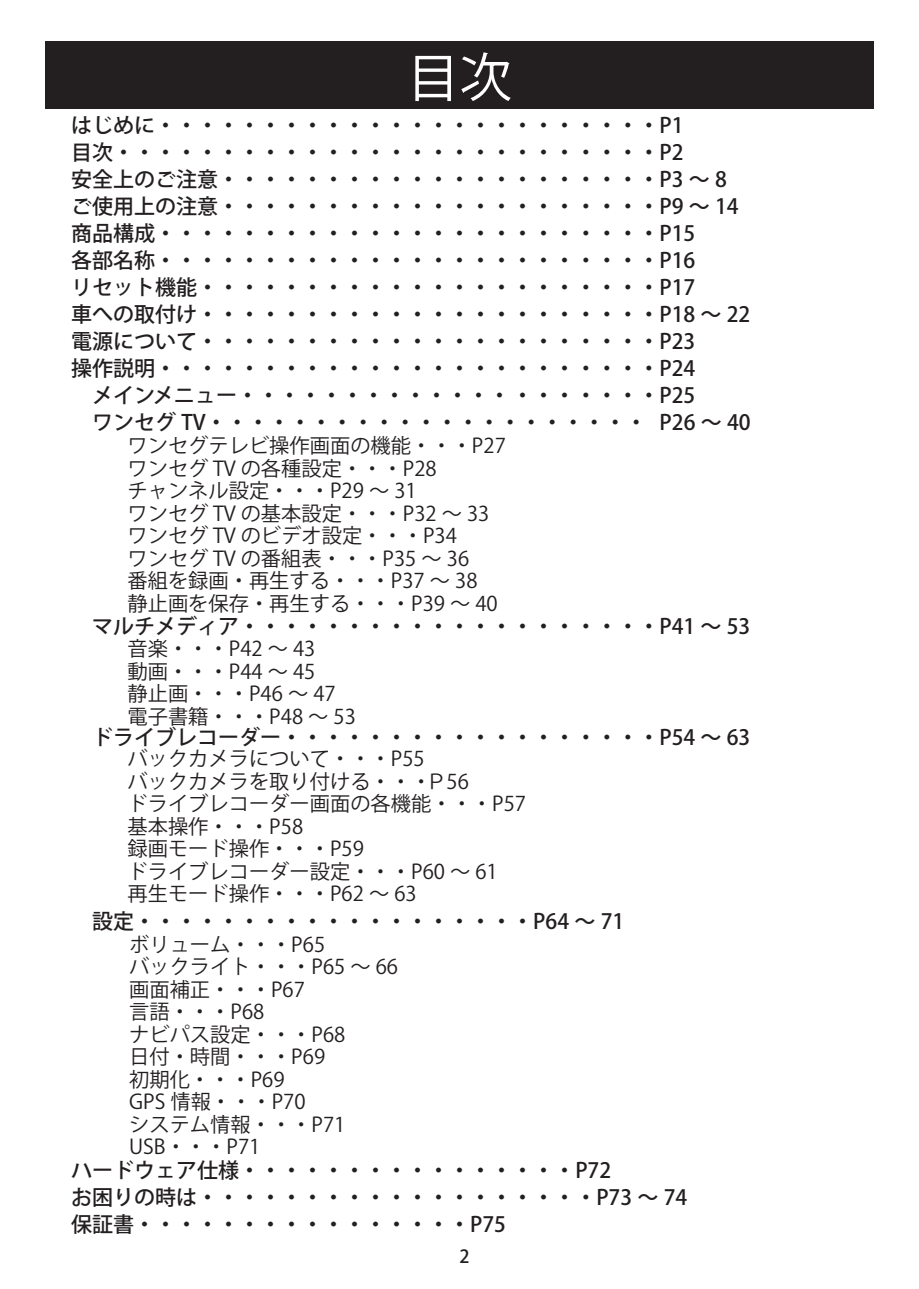
<style>
.page{position:relative;width:919px;height:1289px;background:#fff}
.page>*{position:absolute;margin:0;border:0;box-sizing:border-box;transform-origin:0 0}
.t1{font:52.5px "Koz Go Pr 6 N";color:#fff}
.t2{font:500 21px/27px "Koz Go Pr 6 N";color:#231f20}
.t3{font:20.25px/22.5px "Koz Go Pr 6 N";color:#231f20}
.t4{font:500 18px "Koz Go Pr 6 N";color:#231f20}
</style>
<div class="page">
<div style="left:45px;top:42px;width:828px;height:67px;background:#231f20"></div>
<h1 class="t1" style="left:407px;top:48px;width:106px">目次</h1>
<p class="t2" style="left:71px;top:112px;width:681px">はじめに・・・・・・・・・・・・・・・・・・・・・・・・P1<br>目次・・・・・・・・・・・・・・・・・・・・・・・・・・P2<br>安全上のご注意・・・・・・・・・・・・・・・・・・・・・P3 ～ 8ご使用上の注意・・・・・・・・・・・・・・・・・・・・・P9 ～ 14商品構成・・・・・・・・・・・・・・・・・・・・・・・・P15<br>各部名称・・・・・・・・・・・・・・・・・・・・・・・・P16<br>リセット機能・・・・・・・・・・・・・・・・・・・・・・P17<br>車への取付け・・・・・・・・・・・・・・・・・・・・・・P18 ～ 22電源について・・・・・・・・・・・・・・・・・・・・・・P23<br>操作説明・・・・・・・・・・・・・・・・・・・・・・・・P24<br>　メインメニュー・・・・・・・・・・・・・・・・・・・・P25<br>　ワンセグ TV・・・・・・・・・・・・・・・・・・・・・ P26 ～ 40</p>
<p class="t3" style="left:127px;top:435px;width:380px">ワンセグテレビ操作画面の機能・・・P27ワンセグ TV の各種設定・・・P28<br>チャンネル設定・・・P29 ～ 31<br>ワンセグ TV の基本設定・・・P32 ～ 33ワンセグ TV のビデオ設定・・・P34<br>ワンセグ TV の番組表・・・P35 ～ 36<br>番組を録画・再生する・・・P37 ～ 38<br>静止画を保存・再生する・・・P39 ～ 40</p>
<p class="t2" style="left:92px;top:613px;width:659px">マルチメディア・・・・・・・・・・・・・・・・・・・・P41 ～ 53</p>
<p class="t3" style="left:127px;top:638px;width:230px">音楽・・・P42 ～ 43<br>動画・・・P44 ～ 45<br>静止画・・・P46 ～ 47電子書籍・・・P48 ～ 53</p>
<p class="t2" style="left:92px;top:724px;width:659px">ドライブレコーダー・・・・・・・・・・・・・・・・・・P54 ～ 63</p>
<p class="t3" style="left:127px;top:747px;width:400px">バックカメラについて・・・P55<br>バックカメラを取り付ける・・・Ｐ56<br>ドライブレコーダー画面の各機能・・・P57基本操作・・・P58<br>録画モード操作・・・P59<br>ドライブレコーダー設定・・・P60 ～ 61<br>再生モード操作・・・P62 ～ 63</p>
<p class="t2" style="left:92px;top:907px;width:533px">設定・・・・・・・・・・・・・・・・・・・P64 ～ 71</p>
<p class="t3" style="left:129px;top:933px;width:270px">ボリューム・・・P65<br>バックライト・・・P65 ～ 66画面補正・・・P67<br>言語・・・P68<br>ナビパス設定・・・P68<br>日付・時間・・・P69<br>初期化・・・P69<br>GPS 情報・・・P70<br>システム情報・・・P71<br>USB・・・P71</p>
<p class="t2" style="left:71px;top:1156px;width:617px">ハードウェア仕様・・・・・・・・・・・・・・・・P72<br>お困りの時は・・・・・・・・・・・・・・・・・・・P73 ～ 74保証書・・・・・・・・・・・・・・・・P75</p>
<p class="t4" style="left:459px;top:1246px;width:12px">2</p>
</div>
